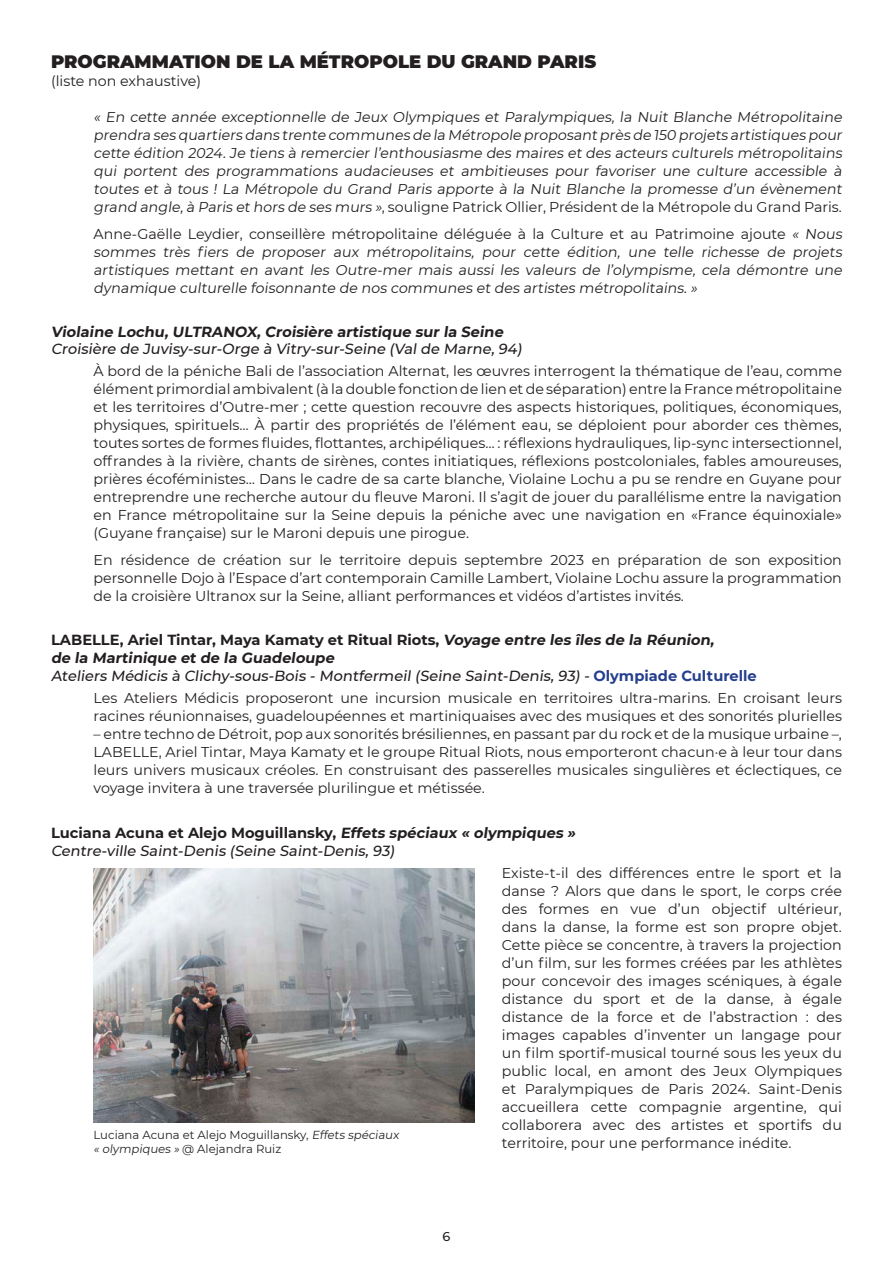
<style>
.page{position:relative;width:893px;height:1263px;background:#fff}
.page>*{position:absolute;margin:0;border:0;box-sizing:border-box;transform-origin:0 0}
.t1{font:900 18px "Montserrat";color:#231f20}
.t2{font:700 14.7px/18px "Montserrat";color:#231f20}
.t3{font:500 14.7px "Montserrat";color:#231f20}
.t4{font:14.25px/18px "Montserrat";color:#231f20;text-align:justify}
.t5{font:500 12.75px "Montserrat";color:#231f20}
.t6{font:11.7px/14px "Montserrat";color:#231f20}
.s1{font-weight:500}
.s2{color:#253f8e}
</style>
<div class="page">
<img style="left:94px;top:868px;width:380px;height:254px">
<p class="t1" style="left:51px;top:49px;width:547px">PROGRAMMATION DE LA MÉTROPOLE DU GRAND PARIS</p>
<p class="t4" style="left:51px;top:72px;width:152px">(liste non exhaustive)</p>
<p class="t4" style="left:94px;top:108px;width:752px">« En cette année exceptionnelle de Jeux Olympiques et Paralympiques, la Nuit Blanche Métropolitaine prendra ses quartiers dans trente communes de la Métropole proposant près de 150 projets artistiques pour cette édition 2024. Je tiens à remercier l’enthousiasme des maires et des acteurs culturels métropolitains qui portent des programmations audacieuses et ambitieuses pour favoriser une culture accessible à toutes et à tous ! La Métropole du Grand Paris apporte à la Nuit Blanche la promesse d’un évènement grand angle,à Paris et hors de ses murs », souligne Patrick Ollier, Président de la Métropole du Grand Paris.</p>
<p class="t4" style="left:94px;top:224px;width:752px">Anne-Gaëlle Leydier, conseillère métropolitaine déléguée à la Culture et au Patrimoine ajoute « Nous sommes très fiers de proposer aux métropolitains, pour cette édition, une telle richesse de projets artistiques mettant en avant les Outre-mer mais aussi les valeurs de l’olympisme, cela démontre une dynamique culturelle foisonnante de nos communes et des artistes métropolitains. »</p>
<p class="t2" style="left:51px;top:322px;width:456px">Violaine Lochu, ULTRANOX, Croisière artistique sur la Seine</p>
<p class="t3" style="left:51px;top:339px;width:475px">Croisière de Juvisy-sur-Orge à Vitry-sur-Seine (Val de Marne, 94)</p>
<p class="t4" style="left:94px;top:362px;width:750px">À bord de la péniche Bali de l’association Alternat, les œuvres interrogent la thématique de l’eau, comme élément primordial ambivalent (à la double fonction de lien et de séparation) entre la France métropolitaine et les territoires d’Outre-mer ; cette question recouvre des aspects historiques, politiques, économiques, physiques, spirituels… À partir des propriétés de l’élément eau, se déploient pour aborder ces thèmes, toutes sortes de formes fluides, flottantes, archipéliques… : réflexions hydrauliques, lip-sync intersectionnel, offrandes à la rivière, chants de sirènes, contes initiatiques, réflexions postcoloniales, fables amoureuses, prières écoféministes… Dans le cadre de sa carte blanche, Violaine Lochu a pu se rendre en Guyane pour entreprendre une recherche autour du fleuve Maroni. Il s’agit de jouer du parallélisme entre la navigation en France métropolitaine sur la Seine depuis la péniche avec une navigation en «France équinoxiale» (Guyane française) sur le Maroni depuis une pirogue.</p>
<p class="t4" style="left:94px;top:550px;width:750px">En résidence de création sur le territoire depuis septembre 2023 en préparation de son exposition personnelle Dojo à l’Espace d’art contemporain Camille Lambert, Violaine Lochu assure la programmation de la croisière Ultranox sur la Seine, alliant performances et vidéos d’artistes invités.</p>
<p class="t2" style="left:51px;top:630px;width:707px">LABELLE, Ariel Tintar, Maya Kamaty et Ritual Riots, Voyage entre les îles de la Réunion,<br>de la Martinique et de la Guadeloupe<br><span class="s1">Ateliers Médicis à Clichy-sous-Bois - Montfermeil (Seine Saint-Denis, 93) -</span> <span class="s2">O lym p i a d e C u l t u re l l e</span></p>
<p class="t4" style="left:94px;top:689px;width:750px">Les Ateliers Médicis proposeront une incursion musicale en territoires ultra-marins. En croisant leurs racines réunionnaises, guadeloupéennes et martiniquaises avec des musiques et des sonorités plurielles</p>
<p class="t4" style="left:94px;top:725px;width:750px">– entre techno de Détroit, pop aux sonorités brésiliennes, en passant par du rock et de la musique urbaine –, LABELLE, Ariel Tintar, Maya Kamaty et le groupe Ritual Riots, nous emporteront chacun·e à leur tour dans leurs univers musicaux créoles. En construisant des passerelles musicales singulières et éclectiques, ce voyage invitera à une traversée plurilingue et métissée.</p>
<p class="t2" style="left:51px;top:823px;width:529px">Luciana Acuna et Alejo Moguillansky, Effets spéciaux « olympiques »</p>
<p class="t3" style="left:51px;top:840px;width:348px">Centre-ville Saint-Denis (Seine Saint-Denis, 93)</p>
<p class="t4" style="left:502px;top:863px;width:342px">Existe-t-il des différences entre le sport et la danse ? Alors que dans le sport, le corps crée des formes en vue d’un objectif ultérieur, dans la danse, la forme est son propre objet.<br>Cette pièce se concentre, à travers la projection d’un film, sur les formes créées par les athlètes pour concevoir des images scéniques, à égale distance du sport et de la danse, à égale distance de la force et de l’abstraction : des images capables d’inventer un langage pour un film sportif-musical tourné sous les yeux du public local, en amont des Jeux Olympiques et Paralympiques de Paris 2024. Saint-Denis accueillera cette compagnie argentine, qui collaborera avec des artistes et sportifs du territoire, pour une performance inédite.</p>
<p class="t6" style="left:94px;top:1128px;width:309px">Luciana Acuna et Alejo Moguillansky, Effets spéciaux « olympiques » @ Alejandra Ruiz</p>
<p class="t5" style="left:443px;top:1228px;width:9px">6</p>
</div>
